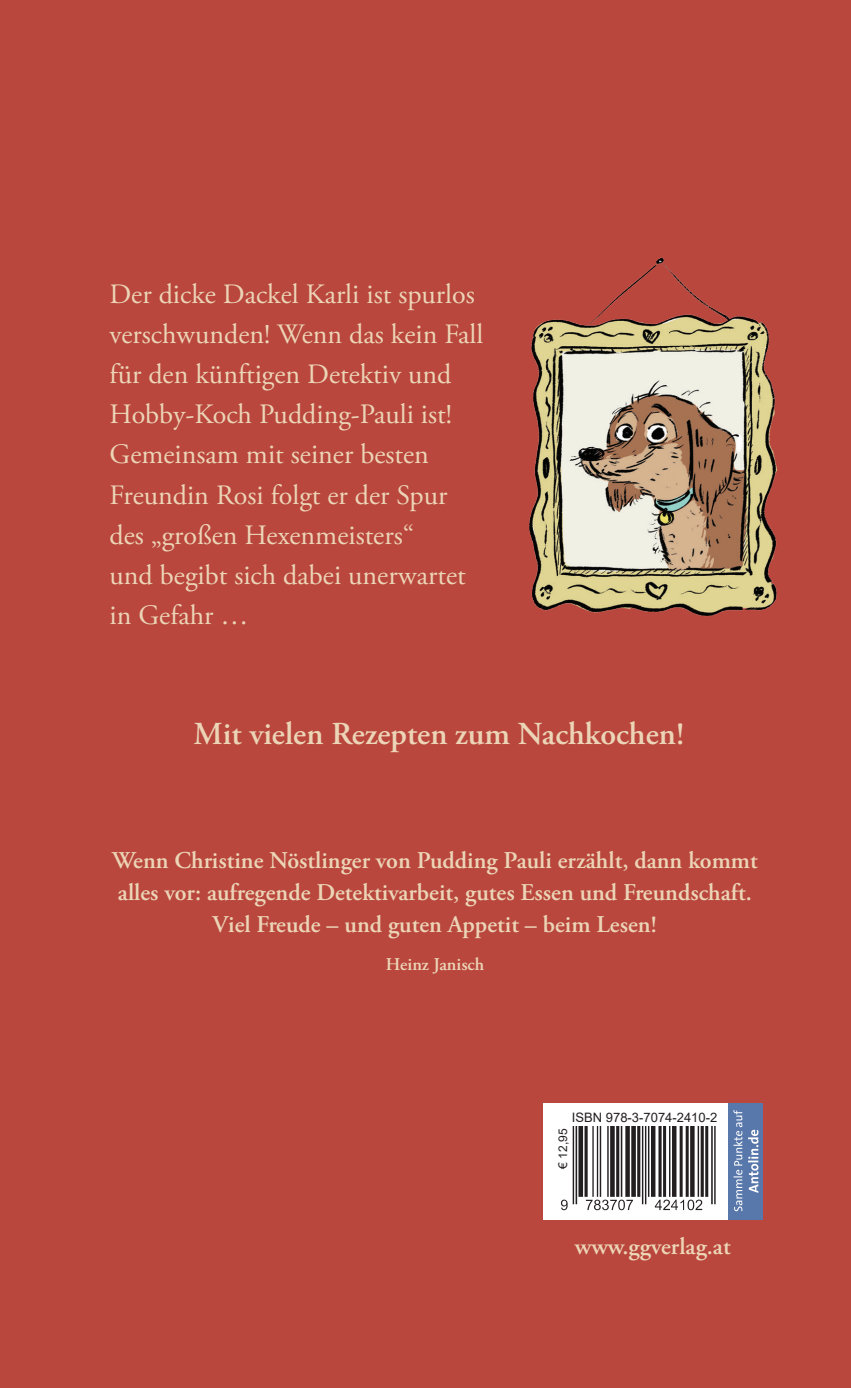
<style>
.page{position:relative;width:851px;height:1388px;background:#fff}
.page>*{position:absolute;margin:0;border:0;box-sizing:border-box;transform-origin:0 0}
.t1{font:600 32px "Adobe Garamond Pro";color:#ecd5b7}
.t2{font:28px/40px "Adobe Garamond Pro";color:#ecd5b7}
.t3{font:600 24px/32px "Adobe Garamond Pro";color:#ecd5b7}
.Bibliografie_GROSS{font:600 24px "Adobe Garamond Pro";color:#edd6b7}
.t4{font:600 18px "Adobe Garamond Pro";color:#ecd5b7}
.t5{font:13px "Arial";color:#231f20}
.t6{font:12px "Arial";color:#231f20}
</style>
<div class="page">
<div style="left:0;top:0;width:850px;height:1388px;background:#b9473d"></div>
<div style="left:543px;top:1103px;width:185px;height:116px;background:#fff"></div>
<img style="left:560px;top:1126px;width:156px;height:85px">
<img style="left:529px;top:258px;width:249px;height:359px">
<div style="left:728px;top:1103px;width:34px;height:116px;background:#5878ab"></div>
<svg style="left:733px;top:1110px;width:25px;height:101px"></svg>
<p class="t2" style="left:109px;top:275px;width:375px">Der dicke Dackel Karli ist spurlos verschwunden! Wenn das kein Fall</p>
<p class="t2" style="left:109px;top:355px;width:343px">für den künftigen Detektiv und</p>
<p class="t2" style="left:109px;top:395px;width:344px">Hobby-Koch Pudding-Pauli ist!</p>
<p class="t2" style="left:109px;top:435px;width:321px">Gemeinsam mit seiner besten</p>
<p class="t2" style="left:109px;top:475px;width:339px">Freundin Rosi folgt er der Spur</p>
<p class="t2" style="left:109px;top:516px;width:306px">des „großen Hexenmeisters“</p>
<p class="t2" style="left:109px;top:556px;width:357px">und begibt sich dabei unerwartet</p>
<p class="t2" style="left:109px;top:596px;width:140px">in Gefahr …</p>
<p class="t1" style="left:193px;top:715px;width:492px">Mit vielen Rezepten zum Nachkochen!</p>
<p class="t3" style="left:112px;top:844px;width:646px">Wenn Christine Nöstlinger von Pudding Pauli erzählt, dann kommt alles vor: aufregende Detektivarbeit, gutes Essen und Freundschaft.</p>
<p class="t3" style="left:212px;top:908px;width:446px">Viel Freude – und guten Appetit – beim Lesen!</p>
<p class="t4" style="left:385px;top:954px;width:100px">Heinz Janisch</p>
<p class="t5" style="left:571px;top:1108px;width:147px">ISBN 978-3-7074-2410-2</p>
<p class="t6" style="left:554px;top:1168px;width:42px;rotate:-90deg">€ 12,95</p>
<p class="Bibliografie_GROSS" style="left:574px;top:1233px;width:157px">www.ggverlag.at</p>
</div>
